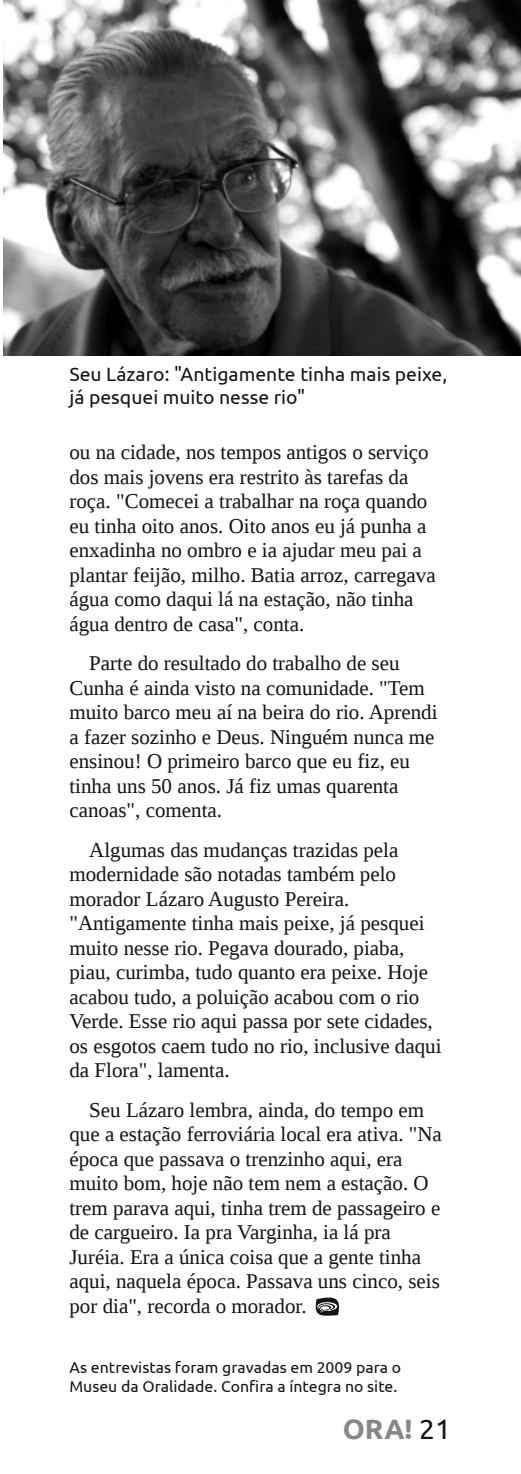
<style>
.page{position:relative;width:521px;height:1474px;background:#fff}
.page>*{position:absolute;margin:0;border:0;box-sizing:border-box;transform-origin:0 0}
.t1{font:700 28px "Ubuntu";color:#858788}
.t2{font:21px/24.5px "Liberation Serif";color:#161413}
.t3{font:19.25px/23.1px "Ubuntu";color:#161413}
.t4{font:15.75px/18.9px "Ubuntu";color:#161413}
.s1{font-weight:400;color:#161413}
</style>
<div class="page">
<img style="left:4px;top:0;width:517px;height:355px">
<svg style="left:315px;top:1297px;width:24px;height:19px"></svg>
<p class="t3" style="left:69px;top:362px;width:379px">Seu Lázaro: "Antigamente tinha mais peixe, já pesquei muito nesse rio"</p>
<p class="t2" style="left:69px;top:440px;width:368px">ou na cidade, nos tempos antigos o serviço dos mais jovens era restrito às tarefas da roça. "Comecei a trabalhar na roça quando eu tinha oito anos. Oito anos eu já punha a enxadinha no ombro e ia ajudar meu pai a plantar feijão, milho. Batia arroz, carregava água como daqui lá na estação, não tinha água dentro de casa", conta.</p>
<p class="t2" style="left:69px;top:650px;width:369px;text-indent:20px">Parte do resultado do trabalho de seu Cunha é ainda visto na comunidade. "Tem muito barco meu aí na beira do rio. Aprendi a fazer sozinho e Deus. Ninguém nunca me ensinou! O primeiro barco que eu fiz, eu tinha uns 50 anos. Já fiz umas quarenta canoas", comenta.</p>
<p class="t2" style="left:69px;top:837px;width:374px;text-indent:20px">Algumas das mudanças trazidas pela modernidade são notadas também pelo morador Lázaro Augusto Pereira. "Antigamente tinha mais peixe, já pesquei muito nesse rio. Pegava dourado, piaba, piau, curimba, tudo quanto era peixe. Hoje acabou tudo, a poluição acabou com o rio Verde. Esse rio aqui passa por sete cidades, os esgotos caem tudo no rio, inclusive daqui da Flora", lamenta.</p>
<p class="t2" style="left:69px;top:1097px;width:374px;text-indent:20px">Seu Lázaro lembra, ainda, do tempo em que a estação ferroviária local era ativa. "Na época que passava o trenzinho aqui, era muito bom, hoje não tem nem a estação. O trem parava aqui, tinha trem de passageiro e de cargueiro. Ia pra Varginha, ia lá pra Juréia. Era a única coisa que a gente tinha aqui, naquela época. Passava uns cinco, seis por dia", recorda o morador.</p>
<p class="t4" style="left:69px;top:1357px;width:333px">As entrevistas foram gravadas em 2009 para o<br>Museu da Oralidade. Confira a íntegra no site.</p>
<h1 class="t1" style="left:343px;top:1412px;width:110px">ORA! <span class="s1">21</span></h1>
</div>
